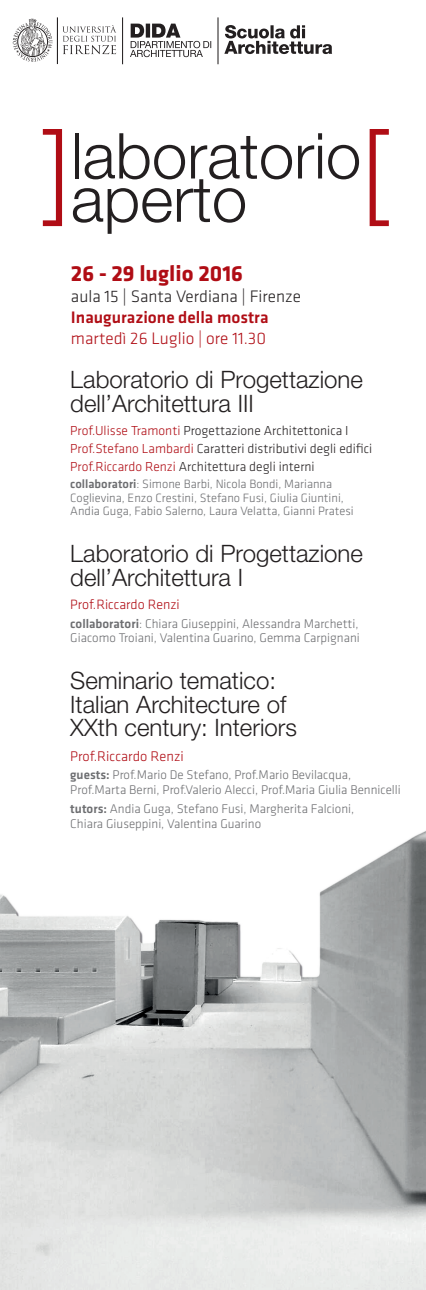
<style>
.page{position:relative;width:426px;height:1290px;background:#fff}
.page>*{position:absolute;margin:0;border:0;box-sizing:border-box;transform-origin:0 0}
.t1{font:300 63.35px "Helvetica Neue LT Pro";color:#231f20}
.t2{font:300 24px/23.5px "Helvetica Neue LT Pro";color:#231f20}
.t3{font:700 22.75px "Klavika";color:#b00d15}
.t4{font:300 17.25px "Klavika";color:#231f20}
.t5{font:500 17.25px "Klavika";color:#b00d15}
.t6{font:300 17.25px "Klavika";color:#b00d15}
.t7{font:300 14.5px "Klavika";color:#b00d15}
.t8{font:300 14px "Klavika";color:#b00d15}
.t9{font:300 13.5px/18px "Klavika";color:#231f20}
.t10{font:300 13px/15.4px "Klavika";color:#6c6d70}
.t11{font:300 12.5px/13.2px "Klavika";color:#6c6d70}
.s1{font-family:"Klavika";font-size:105.95px;color:#b00d15}
.s2{color:#b00d15}
.s3{font-weight:500}
</style>
<div class="page">
<img style="left:0;top:831px;width:425px;height:459px">
<hr style="left:122px;top:17px;width:1px;height:47px;background:#231f20">
<svg style="left:130px;top:24px;width:81px;height:33px"></svg>
<hr style="left:57px;top:17px;width:1px;height:47px;background:#231f20">
<svg style="left:62px;top:25px;width:54px;height:29px"></svg>
<svg style="left:13px;top:18px;width:39px;height:44px"></svg>
<hr style="left:217px;top:17px;width:1px;height:47px;background:#231f20">
<svg style="left:224px;top:25px;width:108px;height:29px"></svg>
<h1 class="t1" style="left:40px;top:160px;width:353px"><span class="s1">]</span>aperto <span class="s1">[</span></h1>
<h1 class="t1" style="left:71px;top:117px;width:291px">laboratorio</h1>
<h3 class="t3" style="left:71px;top:261px;width:173px">26 - 29 luglio 2016</h3>
<h3 class="t4" style="left:71px;top:287px;width:231px">aula 15 | Santa Verdiana | Firenze</h3>
<h3 class="t5" style="left:71px;top:308px;width:199px">Inaugurazione della mostra</h3>
<h3 class="t6" style="left:71px;top:328px;width:196px">martedì 26 Luglio | ore 11.30</h3>
<h2 class="t2" style="left:70px;top:367px;width:294px">Laboratorio di Progettazione dell’Architettura III</h2>
<p class="t9" style="left:70px;top:422px;width:303px"><span class="s2">Prof.Ulisse Tramonti</span> Progettazione Architettonica I<br><span class="s2">Prof.Stefano Lambardi</span> Caratteri distributivi degli edifici<br><span class="s2">Prof.Riccardo Renzi</span> Architettura degli interni</p>
<p class="t11" style="left:70px;top:478px;width:284px"><span class="s3">collaboratori</span>: Simone Barbi, Nicola Bondi, Marianna<br>Coglievina, Enzo Crestini, Stefano Fusi, Giulia Giuntini,<br>Andia Guga, Fabio Salerno, Laura Velatta, Gianni Pratesi</p>
<h2 class="t2" style="left:70px;top:542px;width:294px">Laboratorio di Progettazione dell’Architettura I</h2>
<p class="t8" style="left:70px;top:597px;width:111px">Prof.Riccardo Renzi</p>
<p class="t10" style="left:70px;top:616px;width:290px;line-height:14px"><span class="s3">collaboratori</span>: Chiara Giuseppini, Alessandra Marchetti,<br>Giacomo Troiani, Valentina Guarino, Gemma Carpignani</p>
<h2 class="t2" style="left:70px;top:668px;width:228px">Seminario tematico:<br>Italian Architecture of<br>XXth century: Interiors</h2>
<p class="t7" style="left:70px;top:748px;width:115px">Prof.Riccardo Renzi</p>
<p class="t10" style="left:70px;top:767px;width:331px"><span class="s3">guests:</span> Prof.Mario De Stefano, Prof.Mario Bevilacqua,<br>Prof.Marta Berni, Prof.Valerio Alecci, Prof.Maria Giulia Bennicelli</p>
<p class="t10" style="left:70px;top:801px;width:285px"><span class="s3">tutors:</span> Andia Guga, Stefano Fusi, Margherita Falcioni,<br>Chiara Giuseppini, Valentina Guarino</p>
</div>
